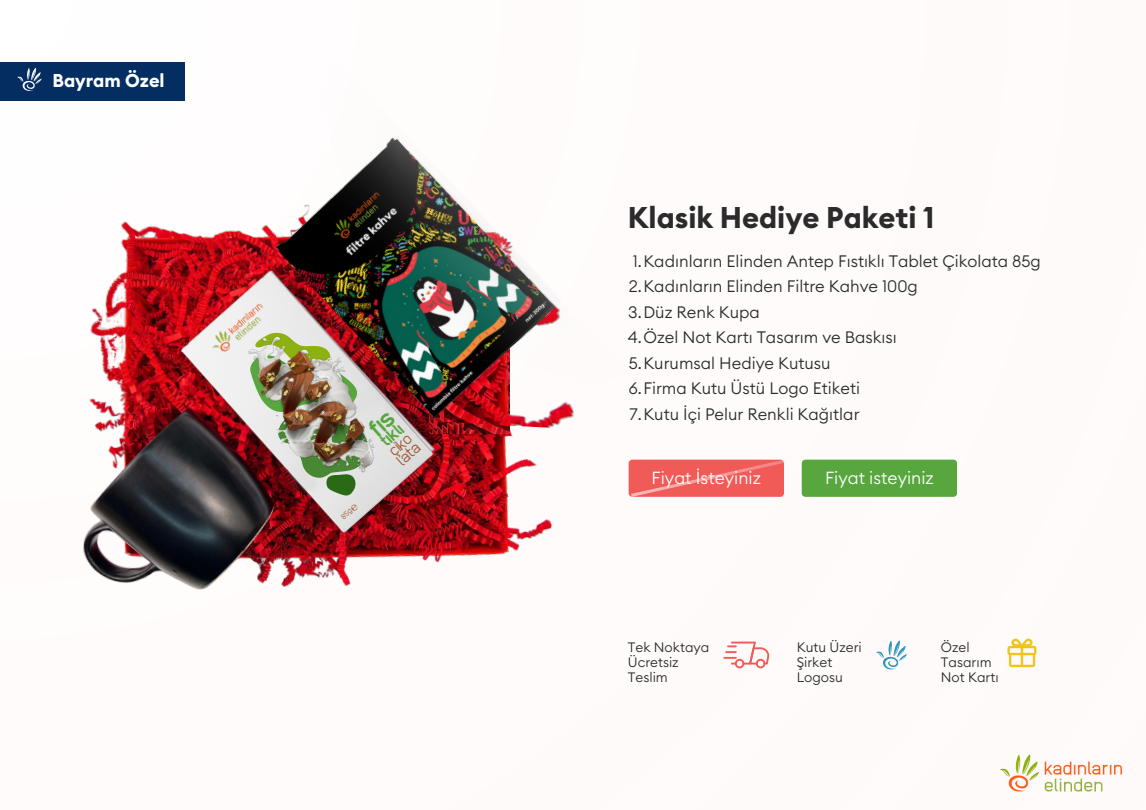
<style>
.page{position:relative;width:1146px;height:810px;background:#fff}
.page>*{position:absolute;margin:0;border:0;box-sizing:border-box;transform-origin:0 0}
.t1{font:700 29.6px "Euclid Circular B";color:#2b2b2b}
.t2{font:700 18.3px "Euclid Circular B";color:#fff}
.t3{font:800 17.6px "Anodina";color:#58a63e}
.t4{font:300 17.3px "Euclid Circular B";color:#fff}
.t5{font:300 16.4px/25.5px "Euclid Circular B";color:#2b2b2b}
.t6{font:300 16.1px "Anodina";color:#9d5932}
.t7{font:300 15.9px "Anodina";color:#9d5932}
.t8{font:300 13.5px/15px "Euclid Circular B";color:#2b2b2b}
.t9{font:300 7.6px "Anodina";color:#9d5932}
.s1{font-family:"Noto Sans";font-weight:400;font-size:10.9px}
</style>
<div class="page">
<div style="left:0;top:0;width:1145px;height:810px;background:#fffbfb"></div>
<img style="left:1000px;top:754px;width:122px;height:38px">
<svg style="left:723px;top:642px;width:46px;height:26px"></svg>
<svg style="left:876px;top:640px;width:30px;height:30px"></svg>
<svg style="left:1007px;top:639px;width:29px;height:28px"></svg>
<img style="left:83px;top:221px;width:470px;height:369px">
<img style="left:211px;top:205px;width:94px;height:39px">
<img style="left:305px;top:137px;width:269px;height:355px">
<img style="left:168px;top:244px;width:301px;height:312px">
<img style="left:196px;top:283px;width:89px;height:86px">
<div style="left:0;top:62px;width:184px;height:38px;background:#042d62"></div>
<svg style="left:17px;top:68px;width:25px;height:23px"></svg>
<div style="left:801px;top:460px;width:156px;height:37px;background:#58a63e;border-radius:4px"></div>
<svg style="left:629px;top:459px;width:155px;height:38px;background:#f06361"></svg>
<img style="left:238px;top:309px;width:158px;height:191px">
<p class="t2" style="left:52px;top:69px;width:114px">Bayram Özel</p>
<p class="t9" style="left:338px;top:514px;width:20px;rotate:-42deg">85g<span class="s1">℮</span></p>
<p class="t3" style="left:374px;top:435px;width:28px;rotate:-42deg">tıklı</p>
<p class="t7" style="left:383px;top:445px;width:28px;rotate:-42deg">çiko</p>
<p class="t6" style="left:391px;top:454px;width:28px;rotate:-42deg">lata</p>
<h1 class="t1" style="left:627px;top:198px;width:308px">Klasik Hediye Paketi 1</h1>
<p class="t5" style="left:627px;top:248px;width:414px">1.Kadınların Elinden Antep Fıstıklı Tablet Çikolata 85g 2.Kadınların Elinden Filtre Kahve 100g<br>3.Düz Renk Kupa<br>4.Özel Not Kartı Tasarım ve Baskısı<br>5.Kurumsal Hediye Kutusu<br>6.Firma Kutu Üstü Logo Etiketi<br>7.Kutu İçi Pelur Renkli Kağıtlar</p>
<p class="t4" style="left:651px;top:466px;width:111px">Fiyat İsteyiniz</p>
<p class="t4" style="left:824px;top:466px;width:110px">Fiyat isteyiniz</p>
<p class="t8" style="left:627px;top:639px;width:83px">Tek Noktaya<br>Ücretsiz<br>Teslim</p>
<p class="t8" style="left:796px;top:639px;width:67px">Kutu Üzeri<br>Şirket<br>Logosu</p>
<p class="t8" style="left:940px;top:639px;width:59px">Özel<br>Tasarım<br>Not Kartı</p>
</div>
